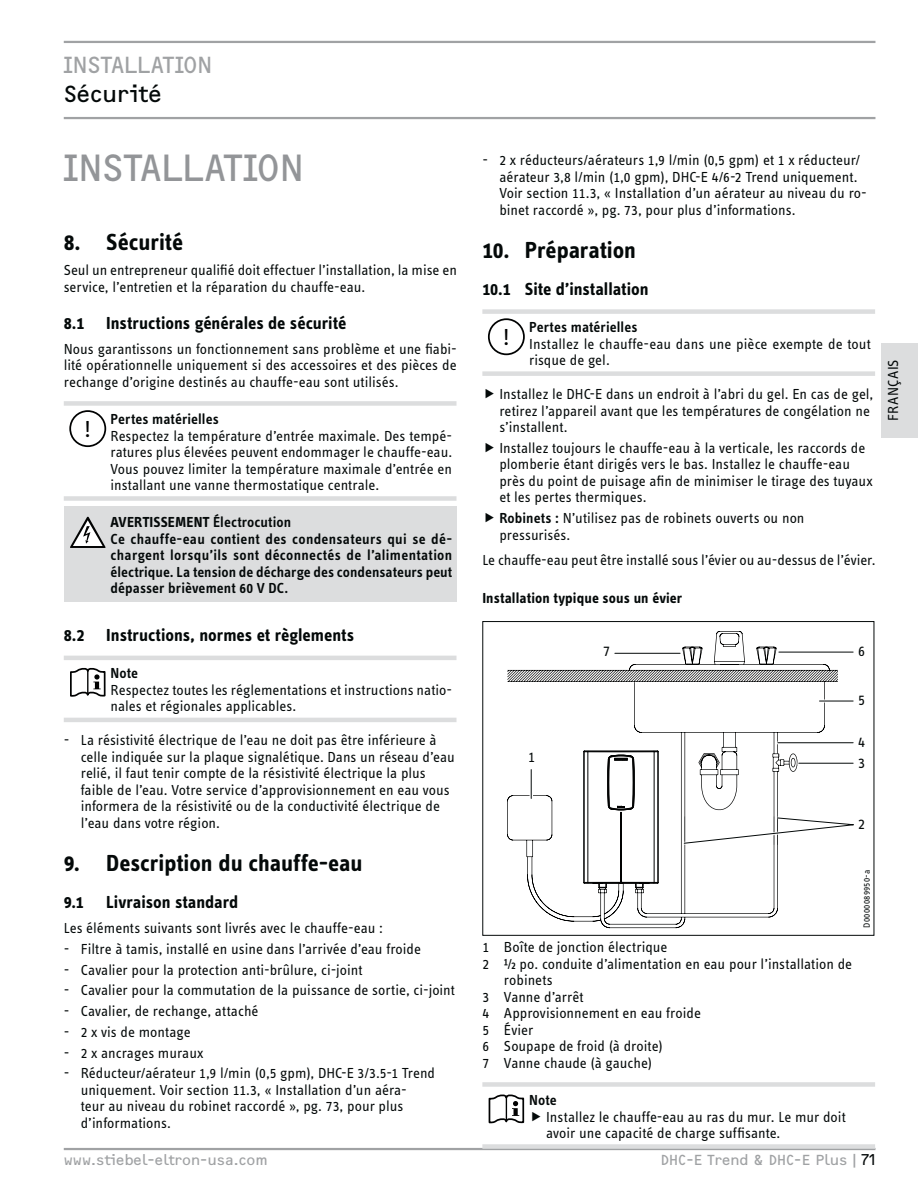
<style>
.page{position:relative;width:918px;height:1188px;background:#fff}
.page>*{position:absolute;margin:0;border:0;box-sizing:border-box;transform-origin:0 0}
.t1{font:39px "F2 FOCR Bczyk Com";letter-spacing:-.02em;color:#939598}
.t2{font:700 24px "STE Info Text";color:#040909}
.t3{font:24px "F2 FOCR Bczyk Com";letter-spacing:-.015em;color:#a0a2a4}
.t4{font:24px "F2 FOCR Bczyk Com";color:#040909}
.t5{font:24px "STE Info Text";color:#010202}
.t6{font:700 18px "STE Info Text";color:#040909}
.t7{font:15.45px "STE Info Text";color:#040909}
.t8{font:15px/16.5px "STE Info Text";color:#040909}
.t9{font:600 15px/16.5px "STE Info Text";letter-spacing:.005em;color:#040909}
.t10{font:15px "F2 FOCR Bczyk Com";color:#a0a2a4}
.t11{font:700 15px "STE Info Text";letter-spacing:.005em;color:#040909}
.t12{font:9.3px "STE Info Text";letter-spacing:.035em;color:#040909}
.s1{font-weight:700}
.s2{font-weight:600}
.s3{color:#040909}
</style>
<div class="page">
<hr style="left:64px;top:41px;width:811px;height:2px;background:#a0a2a4">
<hr style="left:64px;top:117px;width:811px;height:2px;background:#a0a2a4">
<div style="left:882px;top:343px;width:36px;height:94px;background:#dcddde"></div>
<hr style="left:64px;top:1148px;width:811px;height:2px;background:#a0a2a4">
<div style="left:64px;top:401px;width:393px;height:5px;background:#dcddde"></div>
<div style="left:64px;top:496px;width:393px;height:5px;background:#dcddde"></div>
<div style="left:69px;top:410px;width:37px;height:37px;border:2px solid #010202;border-radius:50%"></div>
<div style="left:64px;top:507px;width:393px;height:95px;background:#dcddde"></div>
<svg style="left:70px;top:517px;width:36px;height:31px"></svg>
<hr style="left:64px;top:656px;width:393px;height:4px;background:#dcddde">
<hr style="left:64px;top:718px;width:393px;height:4px;background:#dcddde">
<svg style="left:70px;top:668px;width:36px;height:29px"></svg>
<div style="left:482px;top:309px;width:393px;height:5px;background:#dcddde"></div>
<div style="left:482px;top:371px;width:393px;height:5px;background:#dcddde"></div>
<div style="left:488px;top:318px;width:37px;height:37px;border:2px solid #010202;border-radius:50%"></div>
<svg style="left:507px;top:631px;width:331px;height:297px"></svg>
<div style="left:482px;top:621px;width:392px;height:315px;border:1px solid #040909"></div>
<img style="left:683px;top:816px;width:155px;height:29px">
<img style="left:685px;top:816px;width:93px;height:29px">
<svg style="left:683px;top:817px;width:171px;height:27px"></svg>
<img style="left:798px;top:762px;width:56px;height:3px">
<hr style="left:799px;top:763px;width:54px;height:1px;background:#040909">
<img style="left:776px;top:741px;width:78px;height:3px">
<hr style="left:778px;top:742px;width:75px;height:1px;background:#040909">
<img style="left:818px;top:699px;width:36px;height:4px">
<hr style="left:820px;top:701px;width:33px;height:1px;background:#040909">
<img style="left:777px;top:650px;width:77px;height:4px">
<hr style="left:779px;top:652px;width:74px;height:1px;background:#040909">
<img style="left:613px;top:652px;width:69px;height:3px">
<hr style="left:615px;top:653px;width:65px;height:1px;background:#040909">
<svg style="left:507px;top:746px;width:152px;height:147px"></svg>
<div style="left:482px;top:1082px;width:393px;height:5px;background:#dcddde"></div>
<div style="left:482px;top:1144px;width:393px;height:5px;background:#dcddde"></div>
<svg style="left:489px;top:1094px;width:35px;height:29px"></svg>
<h2 class="t3" style="left:64px;top:56px;width:151px">INSTALLATION</h2>
<h2 class="t4" style="left:64px;top:85px;width:100px">Sécurité</h2>
<h1 class="t1" style="left:64px;top:153px;width:243px">INSTALLATION</h1>
<h2 class="t2" style="left:64px;top:233px;width:121px">8. Sécurité</h2>
<p class="t8" style="left:64px;top:264px;width:395px">Seul un entrepreneur qualifié doit effectuer l’installation, la mise en service, l’entretien et la réparation du chauffe-eau.</p>
<p class="t6" style="left:64px;top:316px;width:284px">8.1 Instructions générales de sécurité</p>
<p class="t8" style="left:64px;top:342px;width:395px;text-align:justify">Nous garantissons un fonctionnement sans problème et une fiabi&shy;lité opérationnelle uniquement si des accessoires et des pièces de rechange d’origine destinés au chauffe-eau sont utilisés.</p>
<h2 class="t5" style="left:84px;top:420px;width:9px">!</h2>
<p class="t9" style="left:111px;top:412px;width:110px">Pertes matérielles</p>
<p class="t8" style="left:111px;top:429px;width:343px;text-align:justify">Respectez la température d’entrée maximale. Des tempé&shy;ratures plus élevées peuvent endommager le chauffe-eau.<br>Vous pouvez limiter la température maximale d’entrée en installant une vanne thermostatique centrale.</p>
<p class="t9" style="left:111px;top:516px;width:343px"><span class="s1">AVERTISSEMENT</span> Électrocution<br>Ce chauffe-eau contient des condensateurs qui se dé&shy;chargent lorsqu’ils sont déconnectés de l’alimentation électrique. La tension de décharge des condensateurs peut dépasser brièvement 60 V DC.</p>
<p class="t6" style="left:64px;top:628px;width:292px">8.2 Instructions, normes et règlements</p>
<p class="t9" style="left:111px;top:667px;width:29px">Note</p>
<p class="t8" style="left:111px;top:683px;width:343px">Respectez toutes les réglementations et instructions natio&shy;nales et régionales applicables.</p>
<p class="t8" style="left:81px;top:734px;width:376px;text-indent:-17px">- La résistivité électrique de l’eau ne doit pas être inférieure à celle indiquée sur la plaque signalétique. Dans un réseau d’eau relié, il faut tenir compte de la résistivité électrique la plus faible de l’eau. Votre service d’approvisionnement en eau vous informera de la résistivité ou de la conductivité électrique de l’eau dans votre région.</p>
<h2 class="t2" style="left:64px;top:854px;width:300px">9. Description du chauffe-eau</h2>
<p class="t6" style="left:64px;top:895px;width:176px">9.1 Livraison standard</p>
<p class="t8" style="left:64px;top:921px;width:321px">Les éléments suivants sont livrés avec le chauffe-eau :</p>
<p class="t8" style="left:64px;top:942px;width:359px">- Filtre à tamis, installé en usine dans l’arrivée d’eau froide</p>
<p class="t8" style="left:64px;top:963px;width:300px">- Cavalier pour la protection anti-brûlure, ci-joint</p>
<p class="t8" style="left:64px;top:984px;width:393px">- Cavalier pour la commutation de la puissance de sortie, ci-joint</p>
<p class="t8" style="left:64px;top:1004px;width:196px">- Cavalier, de rechange, attaché</p>
<p class="t8" style="left:64px;top:1025px;width:129px">- 2 x vis de montage</p>
<p class="t8" style="left:64px;top:1046px;width:141px">- 2 x ancrages muraux</p>
<p class="t8" style="left:81px;top:1067px;width:356px;text-indent:-17px">- Réducteur/aérateur 1,9 l/min (0,5 gpm), DHC-E 3/3.5-1 Trend uniquement. Voir section 11.3, « Installation d’un aéra-<br>teur au niveau du robinet raccordé », pg. 73, pour plus d’informations.</p>
<p class="t8" style="left:499px;top:153px;width:369px;text-indent:-17px">- 2 x réducteurs/aérateurs 1,9 l/min (0,5 gpm) et 1 x réducteur/ aérateur 3,8 l/min (1,0 gpm), DHC-E 4/6-2 Trend uniquement.<br>Voir section 11.3, « Installation d’un aérateur au niveau du ro&shy;binet raccordé », pg. 73, pour plus d’informations.</p>
<h2 class="t2" style="left:482px;top:241px;width:155px">10. Préparation</h2>
<p class="t6" style="left:482px;top:282px;width:168px">10.1 Site d’installation</p>
<h2 class="t5" style="left:503px;top:328px;width:9px">!</h2>
<p class="t9" style="left:529px;top:320px;width:110px">Pertes matérielles</p>
<p class="t8" style="left:529px;top:337px;width:343px">Installez le chauffe-eau dans une pièce exempte de tout risque de gel.</p>
<p class="t8" style="left:499px;top:387px;width:376px">Installez le DHC-E dans un endroit à l’abri du gel. En cas de gel, retirez l’appareil avant que les températures de congélation ne s’installent.</p>
<p class="t8" style="left:499px;top:441px;width:375px">Installez toujours le chauffe-eau à la verticale, les raccords de plomberie étant dirigés vers le bas. Installez le chauffe-eau près du point de puisage afin de minimiser le tirage des tuyaux et les pertes thermiques.</p>
<p class="t8" style="left:499px;top:511px;width:307px"><span class="s2">Robinets :</span> N’utilisez pas de robinets ouverts ou non pressurisés.</p>
<p class="t8" style="left:482px;top:553px;width:395px">Le chauffe-eau peut être installé sous l’évier ou au-dessus de l’évier.</p>
<p class="t11" style="left:482px;top:592px;width:201px">Installation typique sous un évier</p>
<p class="t7" style="left:528px;top:751px;width:8px">1</p>
<p class="t7" style="left:603px;top:645px;width:8px">7</p>
<p class="t7" style="left:858px;top:645px;width:8px">6</p>
<p class="t7" style="left:858px;top:694px;width:8px">5</p>
<p class="t7" style="left:858px;top:736px;width:8px">4</p>
<p class="t7" style="left:858px;top:757px;width:8px">3</p>
<p class="t7" style="left:858px;top:818px;width:8px">2</p>
<p class="t12" style="left:863px;top:928px;width:60px;rotate:-90deg">D0000089950-a</p>
<p class="t8" style="left:482px;top:941px;width:187px">1 Boîte de jonction électrique</p>
<p class="t8" style="left:482px;top:957px;width:371px">2 ½ po. conduite d’alimentation en eau pour l’installation de</p>
<p class="t8" style="left:504px;top:974px;width:50px">robinets</p>
<p class="t8" style="left:482px;top:990px;width:103px">3 Vanne d’arrêt</p>
<p class="t8" style="left:482px;top:1007px;width:220px">4 Approvisionnement en eau froide</p>
<p class="t8" style="left:482px;top:1023px;width:52px">5 Évier</p>
<p class="t8" style="left:482px;top:1040px;width:182px">6 Soupape de froid (à droite)</p>
<p class="t8" style="left:482px;top:1056px;width:171px">7 Vanne chaude (à gauche)</p>
<p class="t9" style="left:529px;top:1093px;width:29px">Note</p>
<p class="t8" style="left:546px;top:1110px;width:301px">Installez le chauffe-eau au ras du mur. Le mur doit avoir une capacité de charge suffisante.</p>
<p class="t10" style="left:64px;top:1154px;width:206px">www.stiebel-eltron-usa.com</p>
<p class="t10" style="left:661px;top:1154px;width:216px">DHC-E Trend &amp; DHC-E Plus|<span class="s3">71</span></p>
<p class="t8" style="left:886px;top:421px;width:63px;rotate:-90deg">FRANÇAIS</p>
</div>
